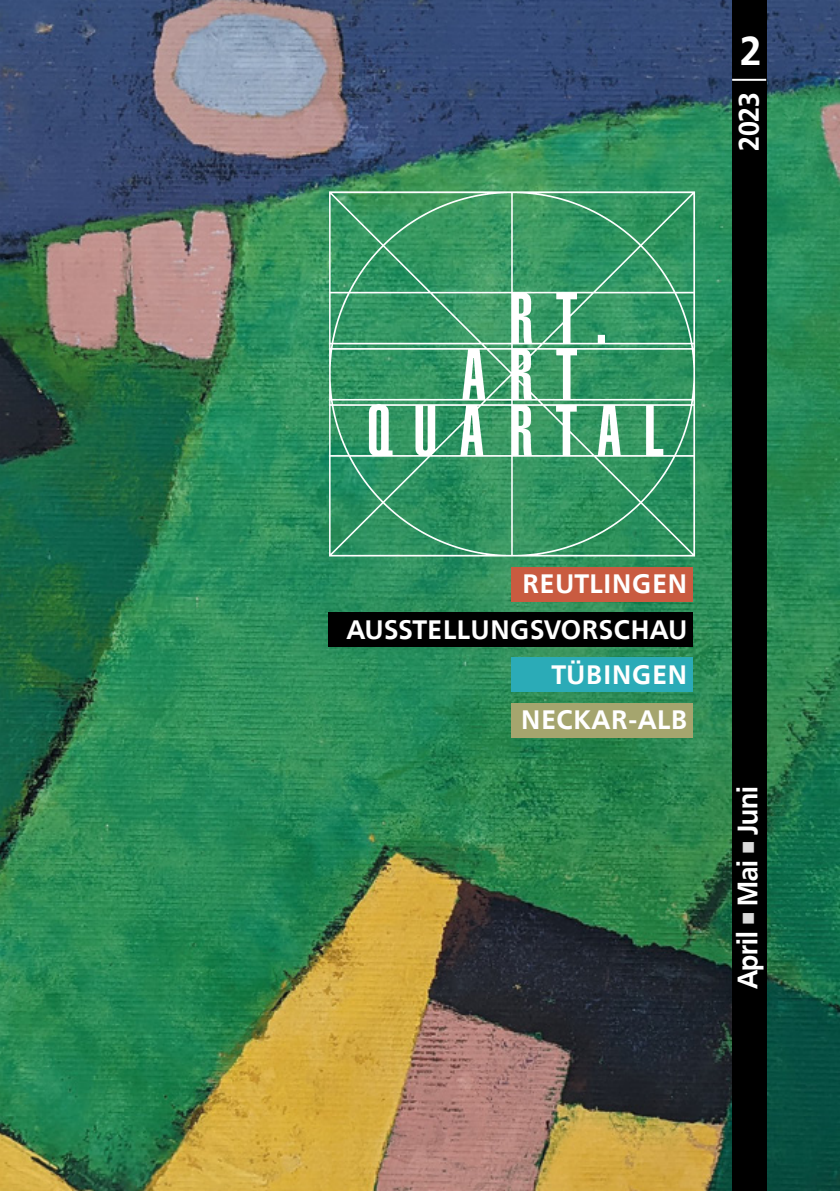
<style>
.page{position:relative;width:840px;height:1191px;background:#fff}
.page>*{position:absolute;margin:0;border:0;box-sizing:border-box;transform-origin:0 0}
.t1{font:700 40px "Frutiger BSK";color:#fff;scale:.95 1}
.t2{font:700 28px "Frutiger BSK";color:#fff;scale:.95 1}
.t3{font:700 26.4px "Frutiger BSK";letter-spacing:.025em;color:#fff}
.t4{font:700 26.4px "Frutiger BSK";letter-spacing:.065em;color:#fff}
.t5{font:700 26.4px "Frutiger BSK";letter-spacing:.045em;color:#fff}
</style>
<div class="page">
<img style="left:0;top:0;width:839px;height:1191px">
<div style="left:731px;top:0;width:34px;height:1191px;background:#000"></div>
<hr style="left:731px;top:79px;width:34px;height:2px;background:#fff">
<div style="left:510px;top:567px;width:182px;height:34px;background:#c95b40"></div>
<div style="left:510px;top:658px;width:182px;height:34px;background:#2babb7"></div>
<div style="left:510px;top:703px;width:182px;height:34px;background:#a5a56e"></div>
<div style="left:328px;top:612px;width:364px;height:34px;background:#000"></div>
<img style="left:322px;top:181px;width:384px;height:387px">
<h1 class="t1" style="left:739px;top:27px;width:24px">2</h1>
<p class="t2" style="left:731px;top:151px;width:64px;rotate:-90deg">2023</p>
<p class="t4" style="left:522px;top:568px;width:165px">REUTLINGEN</p>
<p class="t3" style="left:346px;top:613px;width:341px">AUSSTELLUNGSVORSCHAU</p>
<p class="t4" style="left:551px;top:659px;width:137px">TÜBINGEN</p>
<p class="t5" style="left:521px;top:704px;width:166px">NECKAR-ALB</p>
<p class="t2" style="left:730px;top:989px;width:216px;rotate:-90deg">April <sup>■</sup> Mai <sup>■</sup> Juni</p>
</div>
